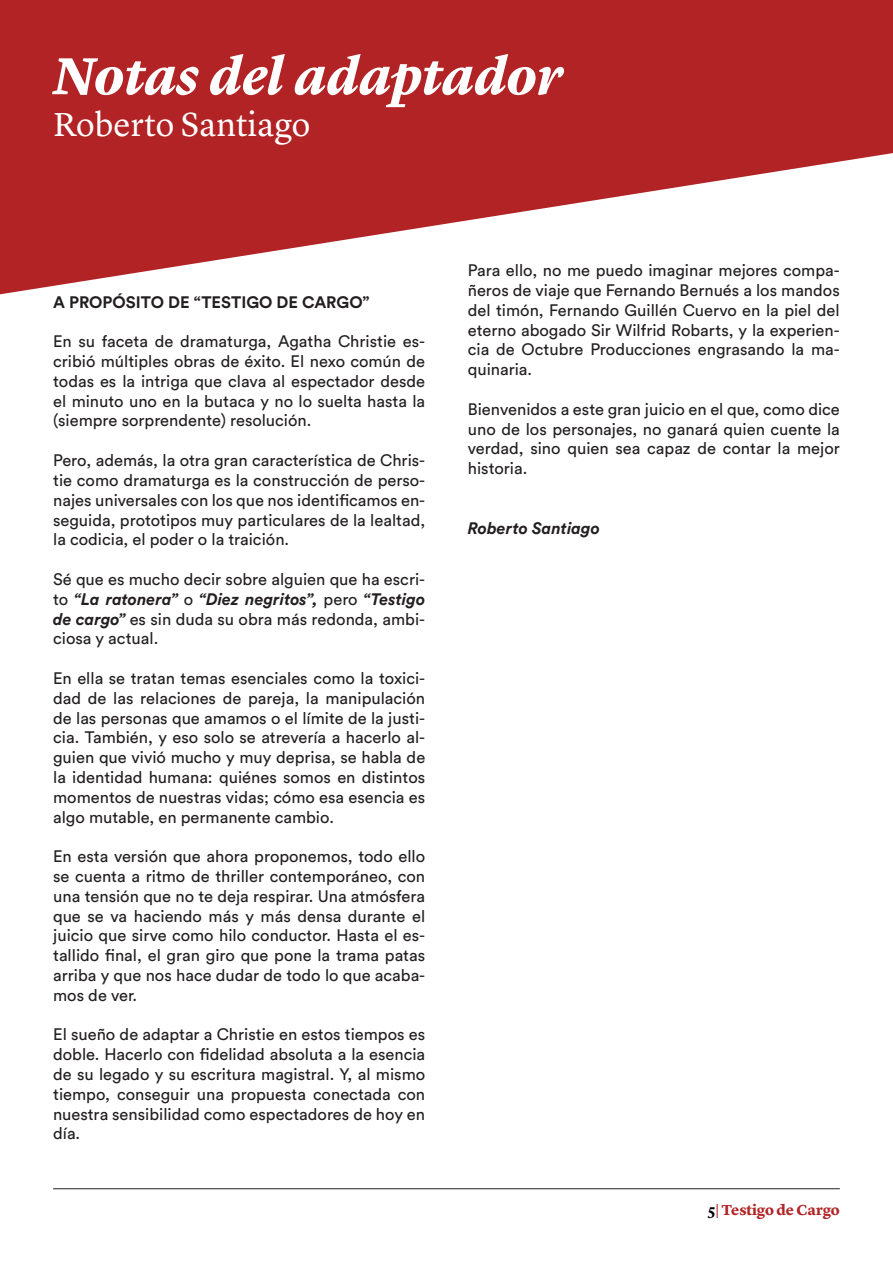
<style>
.page{position:relative;width:893px;height:1263px;background:#fff}
.page>*{position:absolute;margin:0;border:0;box-sizing:border-box;transform-origin:0 0}
.t1{font:italic 700 54px "Lyon Text";letter-spacing:-.01em;color:#fff}
.t2{font:34.5px "Lyon Text";color:#fff}
.t3{font:16.5px/19.8px "Circular Std";color:#231f20;text-align:justify}
.t4{font:700 16.5px "Circular Std";color:#231f20}
.t5{font:italic 700 16.5px "Circular Std";color:#231f20}
.t6{font:700 15px "Lyon Text";letter-spacing:-.005em;color:#b22325}
.s1{font-weight:700;font-style:italic}
.s2{color:#000001}
</style>
<div class="page">
<svg style="left:0;top:0;width:893px;height:294px;fill:#b22325"></svg>
<hr style="left:53px;top:1188px;width:787px;height:1px;background:#231f20">
<p class="t1" style="left:53px;top:35px;width:512px">Notas del adaptador</p>
<p class="t2" style="left:53px;top:98px;width:259px">Roberto Santiago</p>
<p class="t4" style="left:53px;top:291px;width:318px">A PROPÓSITO DE “TESTIGO DE CARGO”</p>
<p class="t3" style="left:53px;top:331px;width:374px">En su faceta de dramaturga, Agatha Christie es&shy;cribió múltiples obras de éxito. El nexo común de todas es la intriga que clava al espectador desde el minuto uno en la butaca y no lo suelta hasta la (siempre sorprendente) resolución.</p>
<p class="t3" style="left:53px;top:450px;width:374px">Pero, además, la otra gran característica de Chris&shy;tie como dramaturga es la construcción de perso&shy;najes universales con los que nos identificamos en&shy;seguida, prototipos muy particulares de la lealtad, la codicia, el poder o la traición.</p>
<p class="t3" style="left:53px;top:569px;width:374px">Sé que es mucho decir sobre alguien que ha escri&shy;to <span class="s1">“La ratonera”</span> o <span class="s1">“Diez negritos”,</span> pero <span class="s1">“Testigo de cargo”</span> es sin duda su obra más redonda, ambi&shy;ciosa y actual.</p>
<p class="t3" style="left:53px;top:668px;width:374px">En ella se tratan temas esenciales como la toxici&shy;dad de las relaciones de pareja, la manipulación de las personas que amamos o el límite de la justi&shy;cia. También, y eso solo se atrevería a hacerlo al&shy;guien que vivió mucho y muy deprisa, se habla de la identidad humana: quiénes somos en distintos momentos de nuestras vidas; cómo esa esencia es algo mutable, en permanente cambio.</p>
<p class="t3" style="left:53px;top:846px;width:374px">En esta versión que ahora proponemos, todo ello se cuenta a ritmo de thriller contemporáneo, con una tensión que no te deja respirar. Una atmósfera que se va haciendo más y más densa durante el juicio que sirve como hilo conductor. Hasta el es&shy;tallido final, el gran giro que pone la trama patas arriba y que nos hace dudar de todo lo que acaba&shy;mos de ver.</p>
<p class="t3" style="left:53px;top:1024px;width:374px">El sueño de adaptar a Christie en estos tiempos es doble. Hacerlo con fidelidad absoluta a la esencia de su legado y su escritura magistral. Y, al mismo tiempo, conseguir una propuesta conectada con nuestra sensibilidad como espectadores de hoy en día.</p>
<p class="t3" style="left:468px;top:260px;width:374px">Para ello, no me puedo imaginar mejores compa&shy;ñeros de viaje que Fernando Bernués a los mandos del timón, Fernando Guillén Cuervo en la piel del eterno abogado Sir Wilfrid Robarts, y la experien&shy;cia de Octubre Producciones engrasando la ma&shy;quinaria.</p>
<p class="t3" style="left:468px;top:399px;width:374px">Bienvenidos a este gran juicio en el que, como dice uno de los personajes, no ganará quien cuente la verdad, sino quien sea capaz de contar la mejor historia.</p>
<p class="t5" style="left:468px;top:517px;width:134px">Roberto Santiago</p>
<p class="t6" style="left:708px;top:1198px;width:133px"><span class="s2">5</span>| Testigo de Cargo</p>
</div>
